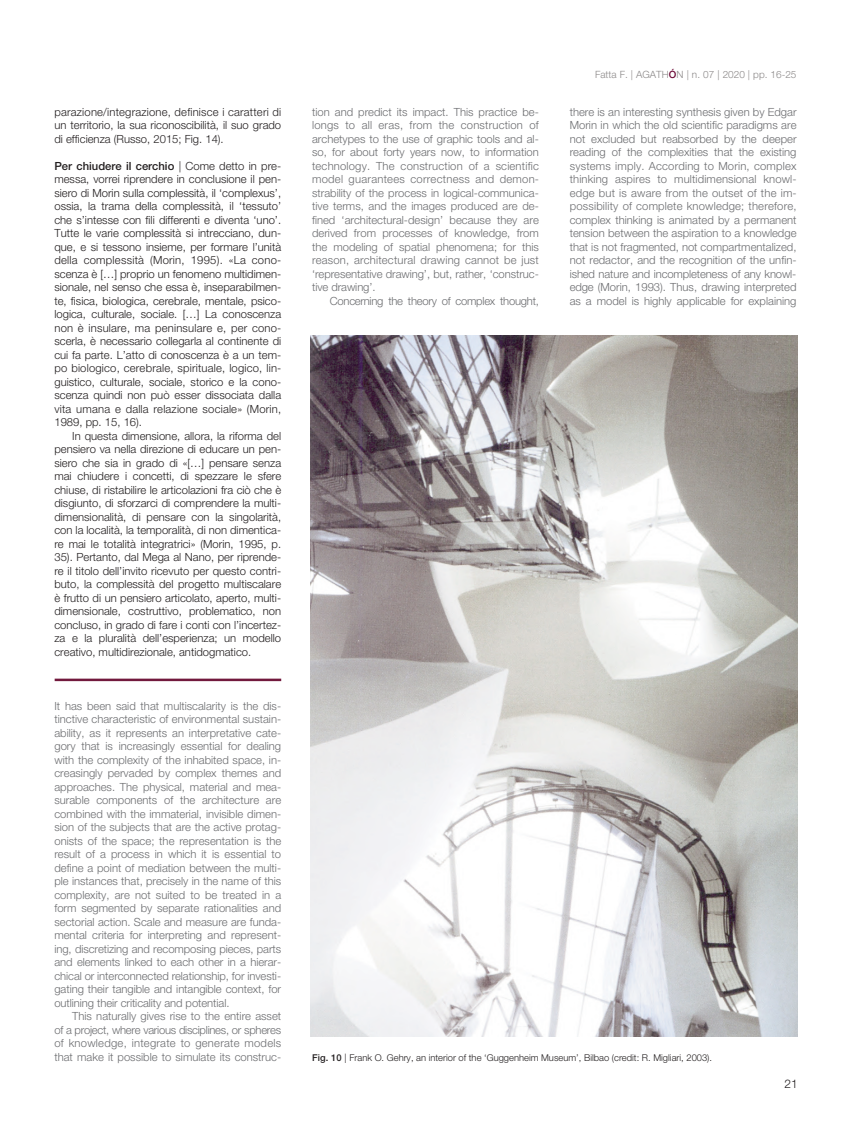
<style>
.page{position:relative;width:851px;height:1134px;background:#fff}
.page>*{position:absolute;margin:0;border:0;box-sizing:border-box;transform-origin:0 0}
.t1{font:300 11.88px "Helvetica Neue LT Std";color:#231f20}
.t2{font:300 11.25px/13.5px "Helvetica Neue LT Std";letter-spacing:-.005em;color:#6c6d70;text-align:justify}
.t3{font:300 11.25px/13.5px "Helvetica Neue LT Std";color:#231f20;text-align:justify}
.t4{font:300 10px "Helvetica Neue LT Std";color:#8c8989}
.t5{font:300 9.38px "Helvetica Neue LT Std";color:#231f20}
.s1{font-weight:500}
.s2{font-weight:500;color:#6c0a36}
</style>
<div class="page">
<hr style="left:55px;top:679px;width:226px;height:2px;background:#72193d">
<img style="left:311px;top:336px;width:486px;height:701px">
<p class="t3" style="left:54px;top:106px;width:228px">parazione/integrazione, definisce i caratteri di un territorio, la sua riconoscibilità, il suo grado di efficienza (Russo, 2015; Fig. 14).</p>
<p class="t3" style="left:54px;top:160px;width:228px"><span class="s1">Per chiudere il cerchio</span> | Come detto in pre&shy;messa, vorrei riprendere in conclusione il pen&shy;siero di Morin sulla complessità, il ‘complexus’, ossia, la trama della complessità, il ‘tessuto’ che s’intesse con fili differenti e diventa ‘uno’.<br>Tutte le varie complessità si intrecciano, dun&shy;que, e si tessono insieme, per formare l’unità della complessità (Morin, 1995). «La cono&shy;scenza è […] proprio un fenomeno multidimen&shy;sionale, nel senso che essa è, inseparabilmen&shy;te, fisica, biologica, cerebrale, mentale, psico&shy;logica, culturale, sociale. […] La conoscenza non è insulare, ma peninsulare e, per cono&shy;scerla, è necessario collegarla al continente di cui fa parte. L’atto di conoscenza è a un tem&shy;po biologico, cerebrale, spirituale, logico, lin&shy;guistico, culturale, sociale, storico e la cono&shy;scenza quindi non può esser dissociata dalla vita umana e dalla relazione sociale» (Morin, 1989, pp. 15, 16).</p>
<p class="t3" style="left:54px;top:430px;width:228px;text-indent:18px">In questa dimensione, allora, la riforma del pensiero va nella direzione di educare un pen&shy;siero che sia in grado di «[…] pensare senza mai chiudere i concetti, di spezzare le sfere chiuse, di ristabilire le articolazioni fra ciò che è disgiunto, di sforzarci di comprendere la multi&shy;dimensionalità, di pensare con la singolarità, con la località, la temporalità, di non dimentica&shy;re mai le totalità integratrici» (Morin, 1995, p.<br>35). Pertanto, dal Mega al Nano, per riprende&shy;re il titolo dell’invito ricevuto per questo contri&shy;buto, la complessità del progetto multiscalare è frutto di un pensiero articolato, aperto, multi&shy;dimensionale, costruttivo, problematico, non concluso, in grado di fare i conti con l’incertez&shy;za e la pluralità dell’esperienza; un modello creativo, multidirezionale, antidogmatico.</p>
<p class="t2" style="left:54px;top:700px;width:228px">It has been said that multiscalarity is the dis&shy;tinctive characteristic of environmental sustain&shy;ability, as it represents an interpretative cate&shy;gory that is increasingly essential for dealing with the complexity of the inhabited space, in&shy;creasingly pervaded by complex themes and approaches. The physical, material and mea&shy;surable components of the architecture are combined with the immaterial, invisible dimen&shy;sion of the subjects that are the active protag&shy;onists of the space; the representation is the result of a process in which it is essential to define a point of mediation between the multi&shy;ple instances that, precisely in the name of this complexity, are not suited to be treated in a form segmented by separate rationalities and sectorial action. Scale and measure are funda&shy;mental criteria for interpreting and represent&shy;ing, discretizing and recomposing pieces, parts and elements linked to each other in a hierar&shy;chical or interconnected relationship, for investi&shy;gating their tangible and intangible context, for outlining their criticality and potential.</p>
<p class="t2" style="left:54px;top:1010px;width:228px;text-indent:18px">This naturally gives rise to the entire asset of a project, where various disciplines, or spheres of knowledge, integrate to generate models that make it possible to simulate its construc-</p>
<p class="t2" style="left:312px;top:106px;width:228px">tion and predict its impact. This practice be&shy;longs to all eras, from the construction of archetypes to the use of graphic tools and al&shy;so, for about forty years now, to information technology. The construction of a scientific model guarantees correctness and demon&shy;strability of the process in logical-communica&shy;tive terms, and the images produced are de&shy;fined ‘architectural-design’ because they are derived from processes of knowledge, from the modeling of spatial phenomena; for this reason, architectural drawing cannot be just ‘representative drawing’, but, rather, ‘construc&shy;tive drawing’.</p>
<p class="t2" style="left:330px;top:295px;width:210px">Concerning the theory of complex thought,</p>
<p class="t4" style="left:595px;top:70px;width:203px">Fatta F. | AGATH<span class="s2">Ó</span>N | n. 07 | 2020 | pp. 16-25</p>
<p class="t2" style="left:569px;top:106px;width:228px">there is an interesting synthesis given by Edgar Morin in which the old scientific paradigms are not excluded but reabsorbed by the deeper reading of the complexities that the existing systems imply. According to Morin, complex thinking aspires to multidimensional knowl&shy;edge but is aware from the outset of the im&shy;possibility of complete knowledge; therefore, complex thinking is animated by a permanent tension between the aspiration to a knowledge that is not fragmented, not compartmentalized, not redactor, and the recognition of the unfin&shy;ished nature and incompleteness of any knowl&shy;edge (Morin, 1993). Thus, drawing interpreted as a model is highly applicable for explaining</p>
<p class="t5" style="left:312px;top:1054px;width:401px"><span class="s1">Fig. 10</span> | Frank O. Gehry, an interior of the ‘Guggenheim Museum’, Bilbao (credit: R. Migliari, 2003).</p>
<p class="t1" style="left:784px;top:1079px;width:15px">21</p>
</div>
